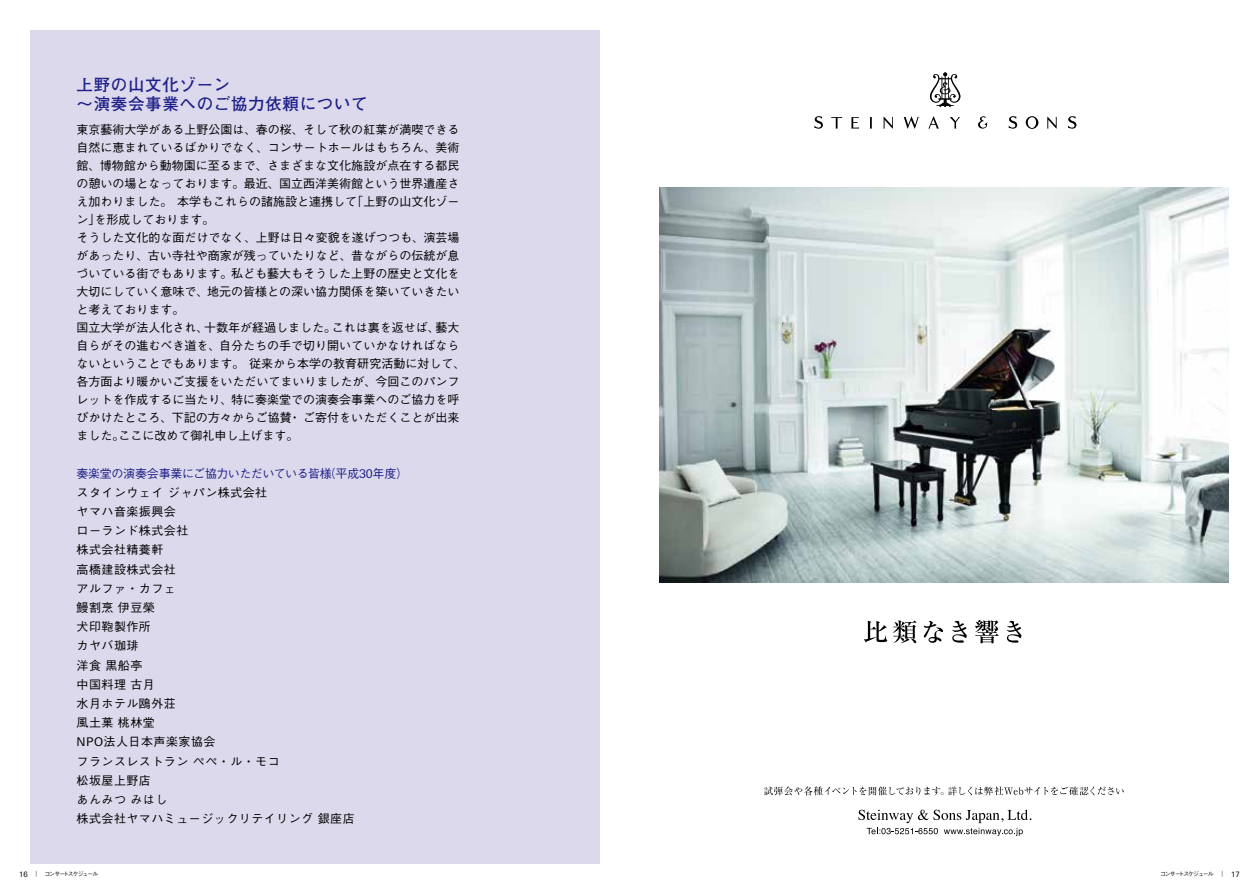
<style>
.page{position:relative;width:1259px;height:893px;background:#fff}
.page>*{position:absolute;margin:0;border:0;box-sizing:border-box;transform-origin:0 0}
.t1{font:700 16.5px/19.2px "Futo Go B101 Pro";letter-spacing:.04em;color:#1d2088}
.t2{font:500 12px/18px "Gothic BBB Pro";color:#000}
.t3{font:500 12px/19.2px "Gothic BBB Pro";letter-spacing:.04em;color:#000}
.t4{font:500 5.85px "Gothic BBB Pro";letter-spacing:-.165em;color:#000}
.s1{color:#1d2088}
.s2{font-family:"Linotype Univers Basic";font-weight:400;color:#1d2088}
.s3{font-family:"Linotype Univers Basic";font-weight:400}
.s4{font-family:"Linotype Univers Basic";font-weight:400;font-size:7.5px}
</style>
<div class="page">
<div style="left:30px;top:30px;width:570px;height:833px;background:#ddd9ec"></div>
<svg style="left:659px;top:72px;width:570px;height:764px"></svg>
<h1 class="t1" style="left:77px;top:73px;width:293px">上野の山文化ゾーン<br>～演奏会事業へのご協力依頼について</h1>
<p class="t2" style="left:77px;top:119px;width:390px">東京藝術大学がある上野公園は、春の桜、そして秋の紅葉が満喫できる自然に恵まれているばかりでなく、コンサートホールはもちろん、美術館、博物館から動物園に至るまで、さまざまな文化施設が点在する都民の憩いの場となっております。最近、国立西洋美術館という世界遺産さえ加わりました。本学もこれらの諸施設と連携して「上野の山文化ゾーン」を形成しております。<br>そうした文化的な面だけでなく、上野は日々変貌を遂げつつも、演芸場があったり、古い寺社や商家が残っていたりなど、昔ながらの伝統が息づいている街でもあります。私ども藝大もそうした上野の歴史と文化を大切にしていく意味で、地元の皆様との深い協力関係を築いていきたいと考えております。<br>国立大学が法人化され、十数年が経過しました。これは裏を返せば、藝大自らがその進むべき道を、自分たちの手で切り開いていかなければならないということでもあります。従来から本学の教育研究活動に対して、各方面より暖かいご支援をいただいてまいりましたが、今回このパンフレットを作成するに当たり、特に奏楽堂での演奏会事業へのご協力を呼びかけたところ、下記の方々からご協賛・ご寄付をいただくことが出来ました。ここに改めて御礼申し上げます。</p>
<p class="t3" style="left:76px;top:462px;width:337px"><span class="s1">奏楽堂の演奏会事業にご協力いただいている皆様（平成</span><span class="s2">30</span><span class="s1">年度）　</span>スタインウェイジャパン株式会社<br>ヤマハ音楽振興会<br>ローランド株式会社<br>株式会社精養軒<br>高橋建設株式会社<br>アルファ・カフェ<br>鰻割烹伊豆榮<br>犬印鞄製作所<br>カヤバ珈琲<br>洋食黒船亭<br>中国料理古月<br>水月ホテル鴎外荘<br>風土菓桃林堂<br><span class="s3">NPO</span>法人日本声楽家協会<br>フランスレストランペペ・ル・モコ<br>松坂屋上野店<br>あんみつみはし<br>株式会社ヤマハミュージックリテイリング銀座店</p>
<p class="t4" style="left:19px;top:869px;width:81px"><span class="s4">16</span>　｜　コンサートスケジュール</p>
<p class="t4" style="left:1160px;top:869px;width:81px">コンサートスケジュール　｜　<span class="s4">17</span></p>
</div>
